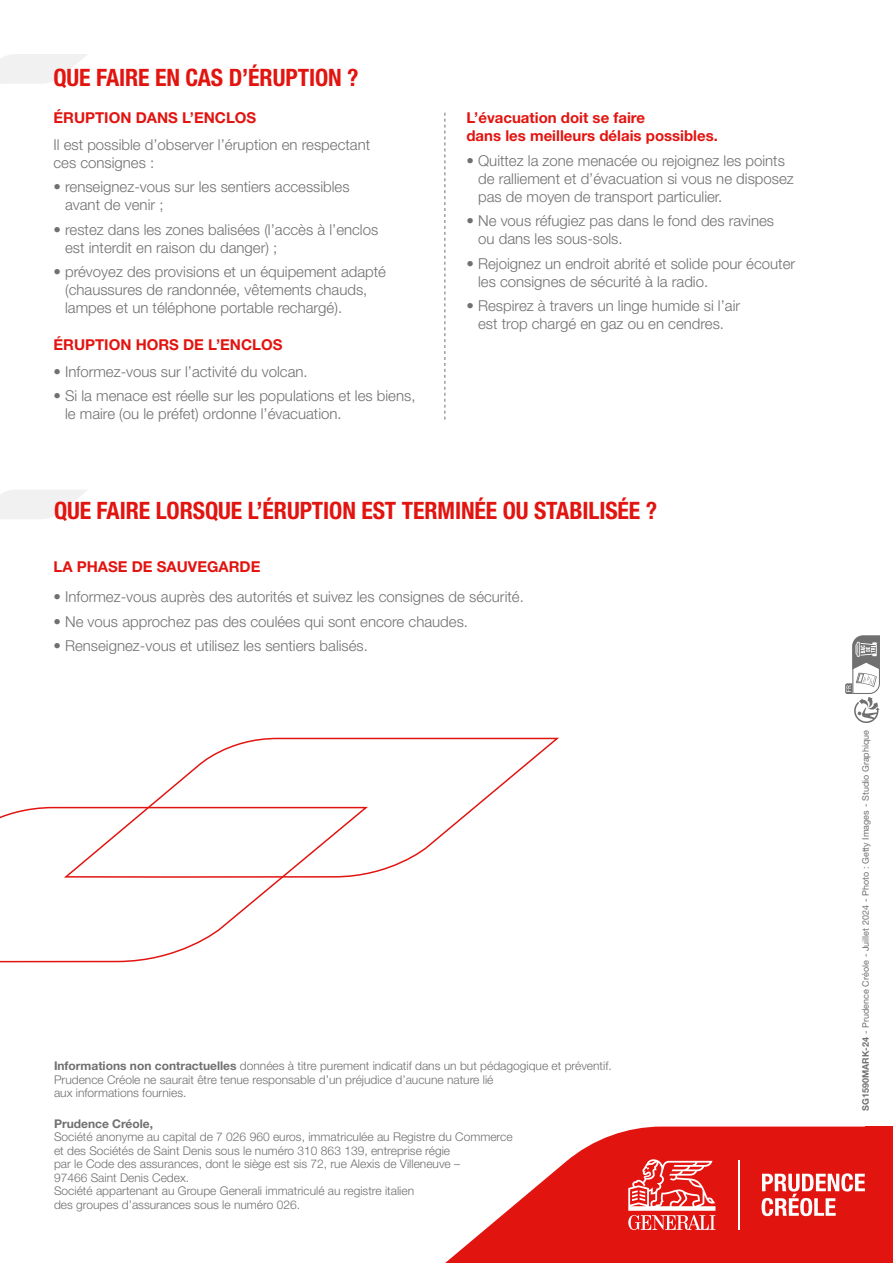
<style>
.page{position:relative;width:893px;height:1263px;background:#fff}
.page>*{position:absolute;margin:0;border:0;box-sizing:border-box;transform-origin:0 0}
.t1{font:700 condensed 24px "Helvetica Neue LT Std";letter-spacing:-.005em;color:#e21410}
.t2{font:300 15px/18px "Helvetica Neue LT Std";color:#707070}
.t3{font:700 15px/18px "Helvetica Neue LT Std";color:#e21410}
.t4{font:300 12px/13.5px "Helvetica Neue LT Std";color:#707070}
.t5{font:700 12px "Helvetica Neue LT Std";color:#707070}
.t6{font:9px "Helvetica Neue LT Std";color:#707070}
.s1{font-weight:700}
</style>
<div class="page">
<svg style="left:445px;top:1126px;width:448px;height:137px;fill:#e21410"></svg>
<div style="left:865px;top:1235px;width:28px;height:28px;background:#e21410"></div>
<div style="left:865px;top:1126px;width:28px;height:28px;background:#e21410"></div>
<svg style="left:845px;top:635px;width:35px;height:88px"></svg>
<svg style="left:444px;top:113px;width:1px;height:307px"></svg>
<svg style="left:0;top:806px;width:281px;height:157px"></svg>
<svg style="left:64px;top:737px;width:495px;height:142px"></svg>
<svg style="left:0;top:54px;width:88px;height:30px"></svg>
<svg style="left:0;top:490px;width:87px;height:29px"></svg>
<svg style="left:628px;top:1159px;width:87px;height:71px"></svg>
<hr style="left:738px;top:1160px;width:2px;height:69px;background:#fff">
<svg style="left:762px;top:1173px;width:103px;height:43px"></svg>
<h1 class="t1" style="left:53px;top:63px;width:307px">QUE FAIRE EN CAS D’ÉRUPTION ?</h1>
<p class="t3" style="left:53px;top:109px;width:204px">ÉRUPTION DANS L’ENCLOS</p>
<p class="t2" style="left:53px;top:135px;width:318px">Il est possible d’observer l’éruption en respectant ces consignes :</p>
<p class="t2" style="left:65px;top:178px;width:286px;text-indent:-12px">• renseignez-vous sur les sentiers accessibles avant de venir ;</p>
<p class="t2" style="left:65px;top:220px;width:315px;text-indent:-12px">• restez dans les zones balisées (l’accès à l’enclos est interdit en raison du danger) ;</p>
<p class="t2" style="left:65px;top:262px;width:322px;text-indent:-12px">• prévoyez des provisions et un équipement adapté (chaussures de randonnée, vêtements chauds, lampes et un téléphone portable rechargé).</p>
<p class="t3" style="left:53px;top:335px;width:230px">ÉRUPTION HORS DE L’ENCLOS</p>
<p class="t2" style="left:53px;top:362px;width:256px">• Informez-vous sur l’activité du volcan.</p>
<p class="t2" style="left:65px;top:386px;width:352px;text-indent:-12px">• Si la menace est réelle sur les populations et les biens, le maire (ou le préfet) ordonne l’évacuation.</p>
<p class="t3" style="left:466px;top:109px;width:253px">L’évacuation doit se faire<br>dans les meilleurs délais possibles.</p>
<p class="t2" style="left:478px;top:151px;width:317px;text-indent:-12px">• Quittez la zone menacée ou rejoignez les points de ralliement et d’évacuation si vous ne disposez pas de moyen de transport particulier.</p>
<p class="t2" style="left:478px;top:211px;width:297px;text-indent:-12px">• Ne vous réfugiez pas dans le fond des ravines ou dans les sous-sols.</p>
<p class="t2" style="left:478px;top:254px;width:319px;text-indent:-12px">• Rejoignez un endroit abrité et solide pour écouter les consignes de sécurité à la radio.</p>
<p class="t2" style="left:466px;top:296px;width:275px;text-align:center">• Respirez à travers un linge humide si l’air est trop chargé en gaz ou en cendres.</p>
<h1 class="t1" style="left:54px;top:496px;width:605px">QUE FAIRE LORSQUE L’ÉRUPTION EST TERMINÉE OU STABILISÉE ?</h1>
<p class="t3" style="left:53px;top:557px;width:208px">LA PHASE DE SAUVEGARDE</p>
<p class="t2" style="left:53px;top:588px;width:472px">• Informez-vous auprès des autorités et suivez les consignes de sécurité.</p>
<p class="t2" style="left:53px;top:612px;width:416px">• Ne vous approchez pas des coulées qui sont encore chaudes.</p>
<p class="t2" style="left:53px;top:636px;width:316px">• Renseignez-vous et utilisez les sentiers balisés.</p>
<p class="t4" style="left:54px;top:1059px;width:559px"><span class="s1">Informations non contractuelles</span> données à titre purement indicatif dans un but pédagogique et préventif.<br>Prudence Créole ne saurait être tenue responsable d’un préjudice d’aucune nature lié<br>aux informations fournies.</p>
<p class="t5" style="left:54px;top:1116px;width:101px">Prudence Créole,</p>
<p class="t4" style="left:54px;top:1130px;width:460px">Société anonyme au capital de 7 026 960 euros, immatriculée au Registre du Commerce et des Sociétés de Saint Denis sous le numéro 310 863 139, entreprise régie<br>par le Code des assurances, dont le siège est sis 72, rue Alexis de Villeneuve –<br>97466 Saint Denis Cedex.<br>Société appartenant au Groupe Generali immatriculé au registre italien<br>des groupes d’assurances sous le numéro 026.</p>
<p class="t6" style="left:860px;top:1111px;width:382px;rotate:-90deg"><span class="s1">SG1590MARK-24</span> - Prudence Créole - Juillet 2024 - Photo : Getty Images - Studio Graphique</p>
</div>
